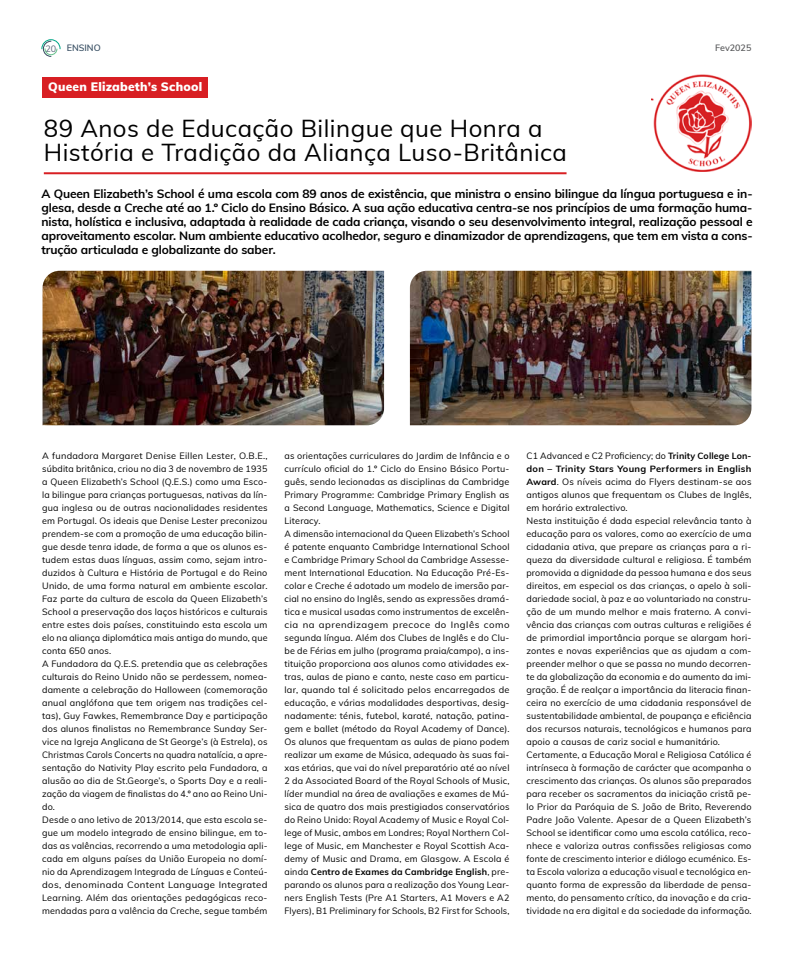
<style>
.page{position:relative;width:794px;height:964px;background:#fff}
.page>*{position:absolute;margin:0;border:0;box-sizing:border-box;transform-origin:0 0}
.t1{font:24px/24px "Muli";letter-spacing:.02em;color:#000}
.t2{font:700 12px/14px "Muli";letter-spacing:-.01em;color:#000;text-align:justify}
.t3{font:900 12px "Muli";letter-spacing:.02em;color:#fff}
.t4{font:9px/13px "Muli";letter-spacing:.02em;color:#000}
.t5{font:600 9px "Muli";color:#384f63}
.t6{font:600 9px "Muli";color:#58595b}
.s1{font-weight:400;color:#586578}
.s2{font-weight:700}
</style>
<div class="page">
<svg style="left:41px;top:39px;width:20px;height:18px"></svg>
<img style="left:43px;top:271px;width:341px;height:154px">
<img style="left:410px;top:271px;width:341px;height:154px">
<hr style="left:44px;top:172px;width:522px;height:2px;background:#d81f23">
<div style="left:43px;top:78px;width:165px;height:20px;background:#d81f23"></div>
<img style="left:651px;top:75px;width:100px;height:97px">
<p class="t5" style="left:45px;top:41px;width:57px"><span class="s1">20</span> ENSINO</p>
<p class="t6" style="left:715px;top:41px;width:38px">Fev2025</p>
<h2 class="t3" style="left:48px;top:78px;width:155px">Queen Elizabeth’s School</h2>
<h1 class="t1" style="left:44px;top:115px;width:525px">89 Anos de Educação Bilingue que Honra a<br>História e Tradição da Aliança Luso-Britânica</h1>
<p class="t2" style="left:41px;top:186px;width:713px">A Queen Elizabeth’s School é uma escola com 89 anos de existência, que ministra o ensino bilingue da língua portuguesa e in&shy;glesa, desde a Creche até ao 1.º Ciclo do Ensino Básico. A sua ação educativa centra-se nos princípios de uma formação huma&shy;nista, holística e inclusiva, adaptada à realidade de cada criança, visando o seu desenvolvimento integral, realização pessoal e aproveitamento escolar. Num ambiente educativo acolhedor, seguro e dinamizador de aprendizagens, que tem em vista a cons&shy;trução articulada e globalizante do saber.</p>
<p class="t4" style="left:42px;top:448px;width:227px">A fundadora Margaret Denise Eillen Lester, O.B.E., súbdita britânica, criou no dia 3 de novembro de 1935 a Queen Elizabeth’s School (Q.E.S.) como uma Esco&shy;la bilingue para crianças portuguesas, nativas da lín&shy;gua inglesa ou de outras nacionalidades residentes em Portugal. Os ideais que Denise Lester preconizou prendem-se com a promoção de uma educação bilin&shy;gue desde tenra idade, de forma a que os alunos es&shy;tudem estas duas línguas, assim como, sejam intro&shy;duzidos à Cultura e História de Portugal e do Reino Unido, de uma forma natural em ambiente escolar.<br>Faz parte da cultura de escola da Queen Elizabeth’s School a preservação dos laços históricos e culturais entre estes dois países, constituindo esta escola um elo na aliança diplomática mais antiga do mundo, que conta 650 anos.<br>A Fundadora da Q.E.S. pretendia que as celebrações culturais do Reino Unido não se perdessem, nomea&shy;damente a celebração do Halloween (comemoração anual anglófona que tem origem nas tradições cel&shy;tas), Guy Fawkes, Remembrance Day e participação dos alunos finalistas no Remembrance Sunday Ser&shy;vice na Igreja Anglicana de St George’s (à Estrela), os Christmas Carols Concerts na quadra natalícia, a apre&shy;sentação do Nativity Play escrito pela Fundadora, a alusão ao dia de St.George’s, o Sports Day e a reali&shy;zação da viagem de finalistas do 4.º ano ao Reino Uni&shy;do.<br>Desde o ano letivo de 2013/2014, que esta escola se&shy;gue um modelo integrado de ensino bilingue, em to&shy;das as valências, recorrendo a uma metodologia apli&shy;cada em alguns países da União Europeia no domí&shy;nio da Aprendizagem Integrada de Línguas e Conteú&shy;dos, denominada Content Language Integrated Learning. Além das orientações pedagógicas reco&shy;mendadas para a valência da Creche, segue também</p>
<p class="t4" style="left:284px;top:448px;width:226px">as orientações curriculares do Jardim de Infância e o currículo oficial do 1.º Ciclo do Ensino Básico Portu&shy;guês, sendo lecionadas as disciplinas da Cambridge Primary Programme: Cambridge Primary English as a Second Language, Mathematics, Science e Digital Literacy.<br>A dimensão internacional da Queen Elizabeth’s School é patente enquanto Cambridge International School e Cambridge Primary School da Cambridge Assesse&shy;ment International Education. Na Educação Pré-Es&shy;colar e Creche é adotado um modelo de imersão par&shy;cial no ensino do Inglês, sendo as expressões dramá&shy;tica e musical usadas como instrumentos de excelên&shy;cia na aprendizagem precoce do Inglês como segunda língua. Além dos Clubes de Inglês e do Clu&shy;be de Férias em julho (programa praia/campo), a ins&shy;tituição proporciona aos alunos como atividades ex&shy;tras, aulas de piano e canto, neste caso em particu&shy;lar, quando tal é solicitado pelos encarregados de educação, e várias modalidades desportivas, desig&shy;nadamente: ténis, futebol, karaté, natação, patina&shy;gem e ballet (método da Royal Academy of Dance).<br>Os alunos que frequentam as aulas de piano podem realizar um exame de Música, adequado às suas fai&shy;xas etárias, que vai do nível preparatório até ao nível 2 da Associated Board of the Royal Schools of Music, líder mundial na área de avaliações e exames de Mú&shy;sica de quatro dos mais prestigiados conservatórios do Reino Unido: Royal Academy of Music e Royal Col&shy;lege of Music, ambos em Londres; Royal Northern Col&shy;lege of Music, em Manchester e Royal Scottish Aca&shy;demy of Music and Drama, em Glasgow. A Escola é ainda <span class="s2">Centro de Exames da Cambridge English</span>, pre&shy;parando os alunos para a realização dos Young Lear&shy;ners English Tests (Pre A1 Starters, A1 Movers e A2<br>Flyers), B1 Preliminary for Schools, B2 First for Schools,</p>
<p class="t4" style="left:526px;top:448px;width:227px">C1 Advanced e C2 Proficiency; do <span class="s2">Trinity College Lon&shy;don – Trinity Stars Young Performers in English Award</span>. Os níveis acima do Flyers destinam-se aos antigos alunos que frequentam os Clubes de Inglês, em horário extralectivo.<br>Nesta instituição é dada especial relevância tanto à educação para os valores, como ao exercício de uma cidadania ativa, que prepare as crianças para a ri&shy;queza da diversidade cultural e religiosa. É também promovida a dignidade da pessoa humana e dos seus direitos, em especial os das crianças, o apelo à soli&shy;dariedade social, à paz e ao voluntariado na constru&shy;ção de um mundo melhor e mais fraterno. A convi&shy;vência das crianças com outras culturas e religiões é de primordial importância porque se alargam hori&shy;zontes e novas experiências que as ajudam a com&shy;preender melhor o que se passa no mundo decorren&shy;te da globalização da economia e do aumento da imi&shy;gração. É de realçar a importância da literacia finan&shy;ceira no exercício de uma cidadania responsável de sustentabilidade ambiental, de poupança e eficiência dos recursos naturais, tecnológicos e humanos para apoio a causas de cariz social e humanitário.<br>Certamente, a Educação Moral e Religiosa Católica é intrínseca à formação de carácter que acompanha o crescimento das crianças. Os alunos são preparados para receber os sacramentos da iniciação cristã pe&shy;lo Prior da Paróquia de S. João de Brito, Reverendo Padre João Valente. Apesar de a Queen Elizabeth’s School se identificar como uma escola católica, reco&shy;nhece e valoriza outras confissões religiosas como fonte de crescimento interior e diálogo ecuménico. Es&shy;ta Escola valoriza a educação visual e tecnológica en&shy;quanto forma de expressão da liberdade de pensa&shy;mento, do pensamento crítico, da inovação e da cria&shy;tividade na era digital e da sociedade da informação.</p>
</div>
